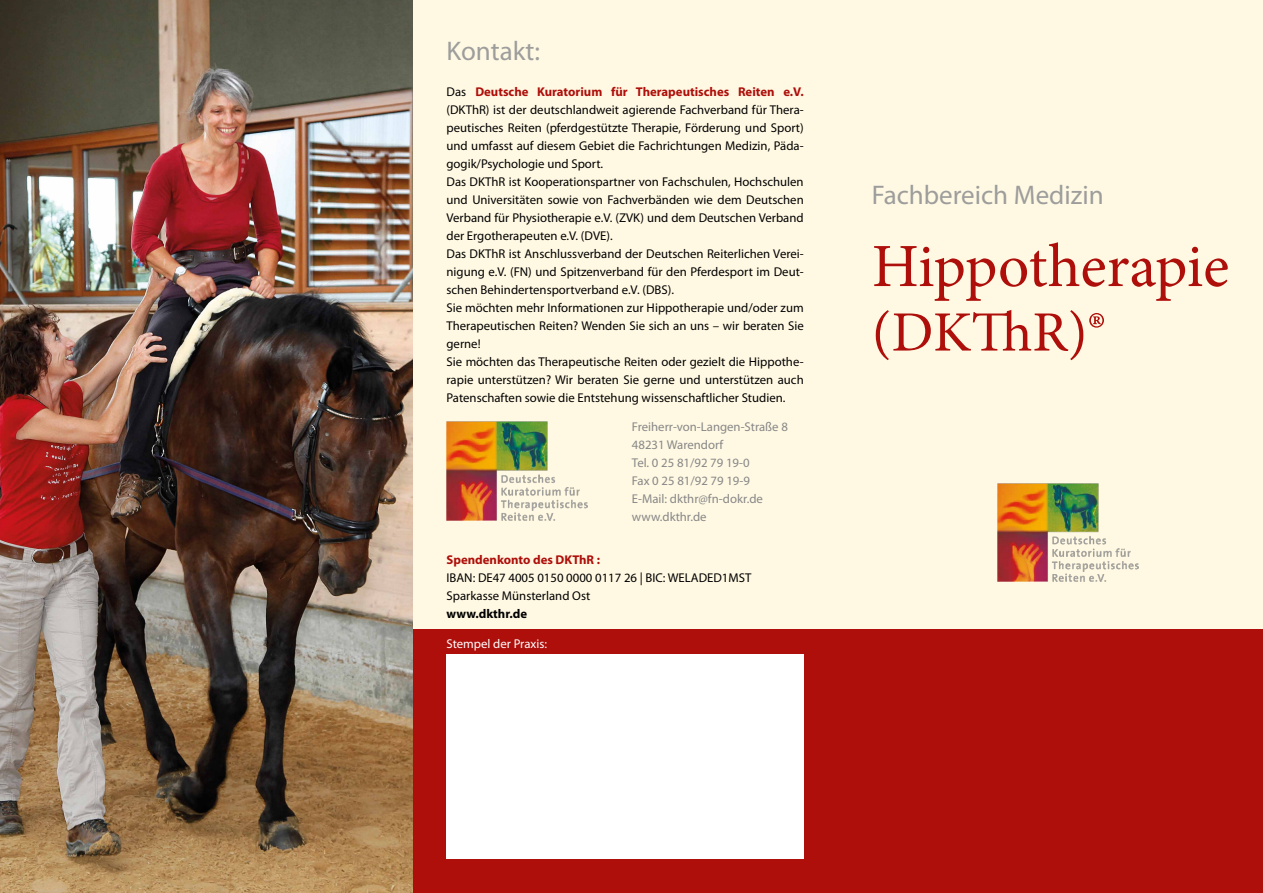
<style>
.page{position:relative;width:1263px;height:893px;background:#fff}
.page>*{position:absolute;margin:0;border:0;box-sizing:border-box;transform-origin:0 0}
.t1{font:61.5px "Minion Pro";letter-spacing:-.005em;color:#ae0f0a}
.t2{font:57px "Minion Pro";color:#ae0f0a}
.t3{font:27px "Myriad Pro";color:#9d9d9c}
.t4{font:12.75px/18px "Myriad Pro";color:#000}
.t5{font:12.75px/18px "Myriad Pro";color:#878787}
.t6{font:700 12.75px "Myriad Pro";color:#ae0f0a}
.t7{font:12.75px "Myriad Pro";color:#fff}
.t8{font:700 12.75px "Myriad Pro";color:#000}
.s1{font-weight:700;color:#ae0f0a}
</style>
<div class="page">
<div style="left:412px;top:0;width:851px;height:893px;background:#fff9e3"></div>
<div style="left:412px;top:629px;width:430px;height:264px;background:#ae0f0a"></div>
<img style="left:0;top:0;width:412px;height:893px">
<div style="left:838px;top:629px;width:425px;height:264px;background:#ae0f0a"></div>
<img style="left:447px;top:422px;width:141px;height:98px">
<div style="left:446px;top:654px;width:358px;height:205px;background:#fff"></div>
<img style="left:997px;top:483px;width:141px;height:99px">
<h3 class="t3" style="left:446px;top:34px;width:95px">Kontakt:</h3>
<p class="t4" style="left:446px;top:82px;width:359px">Das <span class="s1">Deutsche Kuratorium für Therapeutisches Reiten e.V. </span>(DKThR) ist der deutschlandweit agierende Fachverband für Thera&shy;peutisches Reiten (pferdgestützte Therapie, Förderung und Sport) und umfasst auf diesem Gebiet die Fachrichtungen Medizin, Päda&shy;gogik/Psychologie und Sport.<br>Das DKThR ist Kooperationspartner von Fachschulen, Hochschulen und Universitäten sowie von Fachverbänden wie dem Deutschen Verband für Physiotherapie e.V. (ZVK) und dem Deutschen Verband der Ergotherapeuten e.V. (DVE).<br>Das DKThR ist Anschlussverband der Deutschen Reiterlichen Verei&shy;nigung e.V. (FN) und Spitzenverband für den Pferdesport im Deut&shy;schen Behindertensportverband e.V. (DBS).<br>Sie möchten mehr Informationen zur Hippotherapie und/oder zum Therapeutischen Reiten? Wenden Sie sich an uns – wir beraten Sie gerne!<br>Sie möchten das Therapeutische Reiten oder gezielt die Hippothe&shy;rapie unterstützen? Wir beraten Sie gerne und unterstützen auch Patenschaften sowie die Entstehung wissenschaftlicher Studien.</p>
<p class="t5" style="left:632px;top:418px;width:158px">Freiherr-von-Langen-Straße 8<br>48231 Warendorf<br>Tel. 0 25 81/92 79 19-0<br>Fax 0 25 81/92 79 19-9<br>E-Mail: dkthr@fn-dokr.de www.dkthr.de</p>
<p class="t6" style="left:446px;top:551px;width:155px">Spendenkonto des DKThR :</p>
<p class="t4" style="left:446px;top:568px;width:306px">IBAN: DE47 4005 0150 0000 0117 26 | BIC: WELADED1MST<br>Sparkasse Münsterland Ost</p>
<p class="t8" style="left:446px;top:605px;width:82px">www.dkthr.de</p>
<p class="t7" style="left:446px;top:635px;width:102px">Stempel der Praxis:</p>
<h3 class="t3" style="left:872px;top:178px;width:233px">Fachbereich Medizin</h3>
<h1 class="t1" style="left:872px;top:225px;width:359px">Hippotherapie</h1>
<h2 class="t2" style="left:872px;top:294px;width:235px">(DKThR)®</h2>
</div>
